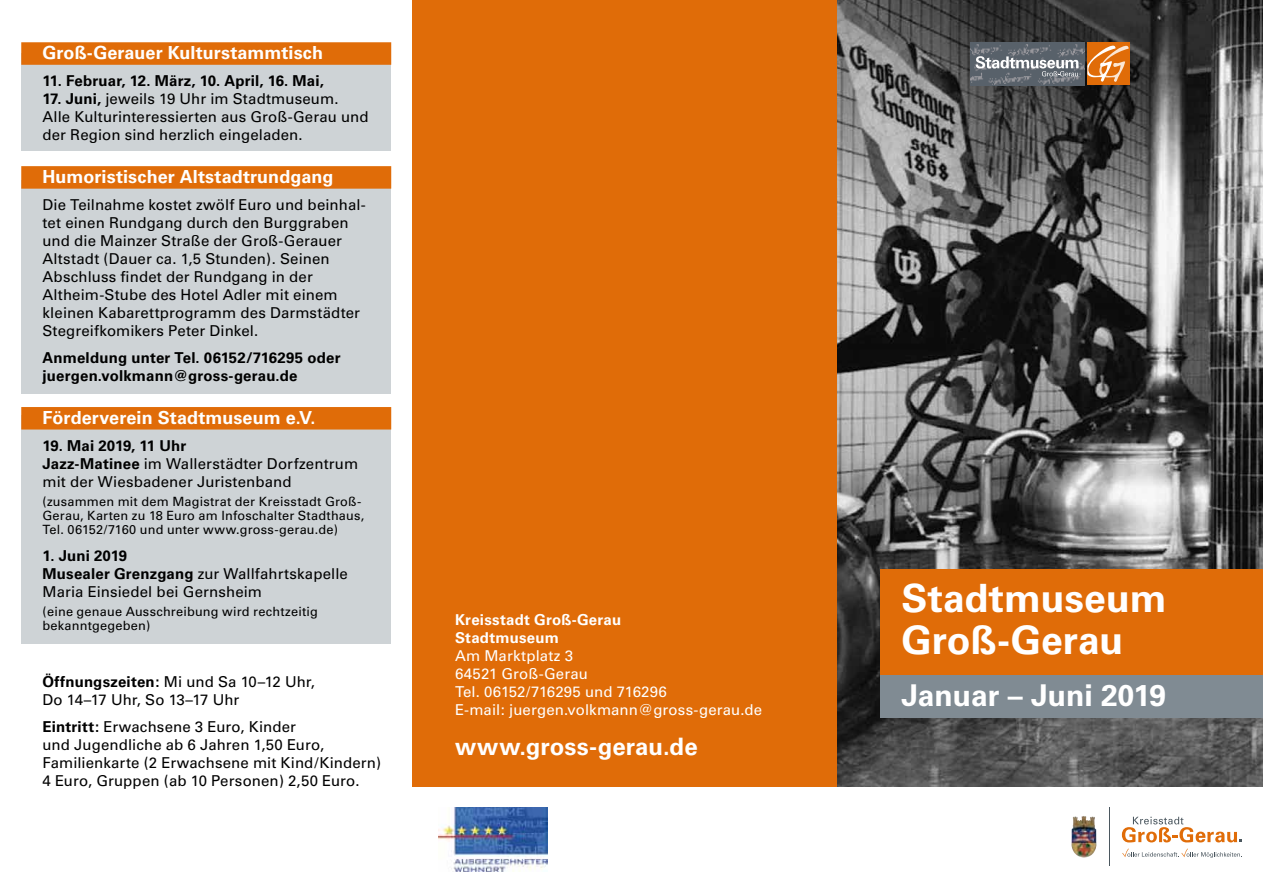
<style>
.page{position:relative;width:1263px;height:893px;background:#fff}
.page>*{position:absolute;margin:0;border:0;box-sizing:border-box;transform-origin:0 0}
.t1{font:700 39px/42px "Univers CE";color:#fff}
.t2{font:700 30px "Univers CE";letter-spacing:-.005em;color:#fff}
.t3{font:700 24px "Univers CE";letter-spacing:.005em;color:#fff}
.t4{font:700 18px "Univers CE";letter-spacing:.005em;color:#fff}
.t5{font:500 15px/18px "Univers CE";letter-spacing:.005em;color:#000}
.t6{font:700 15px/18px "Univers CE";letter-spacing:.01em;color:#000}
.t7{font:500 15px/18px "Univers CE";letter-spacing:.005em;color:#fff}
.t8{font:700 15px/18px "Univers CE";letter-spacing:.015em;color:#fff}
.t9{font:500 12.75px/14.2px "Univers CE";letter-spacing:.015em;color:#000}
.s1{font-weight:700}
</style>
<div class="page">
<div style="left:412px;top:0;width:426px;height:787px;background:#e06c08"></div>
<img style="left:1071px;top:816px;width:25px;height:41px">
<svg style="left:1122px;top:817px;width:120px;height:25px"></svg>
<svg style="left:1122px;top:848px;width:120px;height:10px"></svg>
<hr style="left:1109px;top:808px;width:1px;height:58px;background:#4b575f">
<img style="left:438px;top:808px;width:109px;height:64px">
<img style="left:838px;top:0;width:425px;height:787px">
<div style="left:21px;top:53px;width:370px;height:98px;background:#ced3d6"></div>
<div style="left:21px;top:180px;width:370px;height:213px;background:#ced3d6"></div>
<div style="left:21px;top:416px;width:370px;height:228px;background:#ced3d6"></div>
<div style="left:21px;top:42px;width:370px;height:23px;background:#e06c08"></div>
<div style="left:21px;top:166px;width:370px;height:23px;background:#e06c08"></div>
<div style="left:21px;top:407px;width:370px;height:23px;background:#e06c08"></div>
<div style="left:880px;top:570px;width:383px;height:105px;background:#e06c08"></div>
<div style="left:880px;top:675px;width:383px;height:43px;background:#808b93"></div>
<img style="left:971px;top:43px;width:113px;height:42px">
<svg style="left:976px;top:56px;width:102px;height:20px"></svg>
<div style="left:1087px;top:43px;width:43px;height:42px;background:#e06c08"></div>
<svg style="left:1087px;top:45px;width:41px;height:37px"></svg>
<p class="t4" style="left:43px;top:42px;width:282px">Groß-Gerauer Kulturstammtisch</p>
<p class="t6" style="left:43px;top:73px;width:283px">11. Februar, 12. März, 10. April, 16. Mai,</p>
<p class="t5" style="left:43px;top:90px;width:328px"><span class="s1">17. Juni,</span> jeweils 19 Uhr im Stadtmuseum.<br>Alle Kulturinteressierten aus Groß-Gerau und der Region sind herzlich eingeladen.</p>
<p class="t4" style="left:43px;top:166px;width:292px">Humoristischer Altstadtrundgang</p>
<p class="t5" style="left:43px;top:196px;width:325px">Die Teilnahme kostet zwölf Euro und beinhal&shy;tet einen Rundgang durch den Burggraben und die Mainzer Straße der Groß-Gerauer Altstadt (Dauer ca. 1,5 Stunden). Seinen Abschluss findet der Rundgang in der Altheim-Stube des Hotel Adler mit einem kleinen Kabarettprogramm des Darmstädter Stegreifkomikers Peter Dinkel.</p>
<p class="t6" style="left:43px;top:349px;width:300px">Anmeldung unter Tel. 06152/716295 oder juergen.volkmann@gross-gerau.de</p>
<p class="t4" style="left:43px;top:407px;width:275px">Förderverein Stadtmuseum e.V.</p>
<p class="t5" style="left:43px;top:437px;width:317px"><span class="s1">19. Mai 2019, 11 Uhr<br>Jazz-Matinee</span> im Wallerstädter Dorfzentrum mit der Wiesbadener Juristenband</p>
<p class="t9" style="left:43px;top:494px;width:323px">(zusammen mit dem Magistrat der Kreisstadt Groß-<br>Gerau, Karten zu 18 Euro am Infoschalter Stadthaus,<br>Tel. 06152/7160 und unter www.gross-gerau.de)</p>
<p class="t5" style="left:43px;top:547px;width:307px"><span class="s1">1. Juni 2019<br>Musealer Grenzgang</span> zur Wallfahrtskapelle<br>Maria Einsiedel bei Gernsheim</p>
<p class="t9" style="left:43px;top:604px;width:277px">(eine genaue Ausschreibung wird rechtzeitig bekanntgegeben)</p>
<p class="t5" style="left:43px;top:673px;width:274px"><span class="s1">Öffnungszeiten:</span> Mi und Sa 10–12 Uhr,<br>Do 14–17 Uhr, So 13–17 Uhr</p>
<p class="t5" style="left:43px;top:718px;width:340px"><span class="s1">Eintritt:</span> Erwachsene 3 Euro, Kinder<br>und Jugendliche ab 6 Jahren 1,50 Euro, Familienkarte (2 Erwachsene mit Kind/Kindern)<br>4 Euro, Gruppen (ab 10 Personen) 2,50 Euro.</p>
<p class="t8" style="left:455px;top:612px;width:168px">Kreisstadt Groß-Gerau<br>Stadtmuseum</p>
<p class="t7" style="left:455px;top:647px;width:309px">Am Marktplatz 3<br>64521 Groß-Gerau<br>Tel. 06152/716295 und 716296<br>E-mail: juergen.volkmann@gross-gerau.de</p>
<h3 class="t3" style="left:455px;top:732px;width:244px">www.gross-gerau.de</h3>
<h1 class="t1" style="left:901px;top:579px;width:266px">Stadtmuseum<br>Groß-Gerau</h1>
<h2 class="t2" style="left:901px;top:678px;width:266px">Januar – Juni 2019</h2>
</div>
